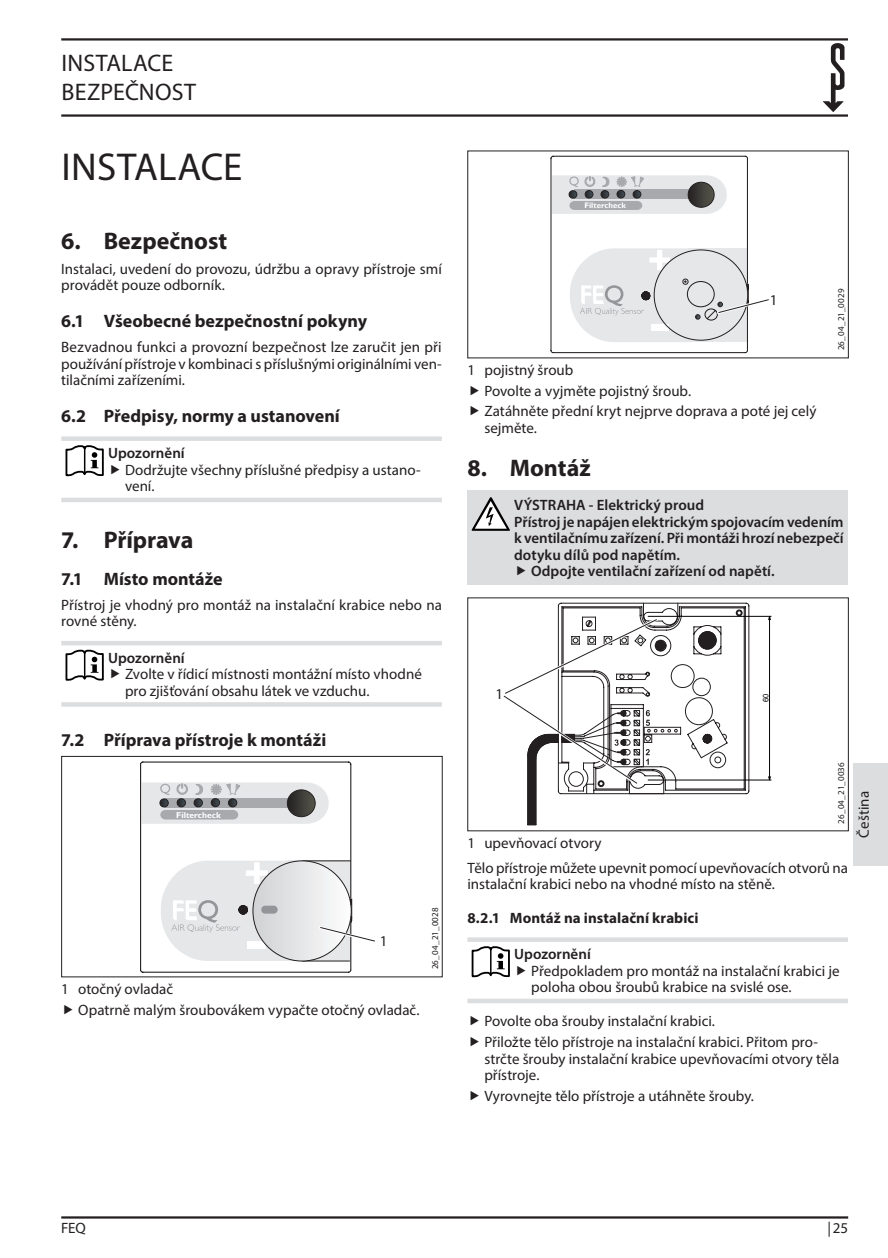
<style>
.page{position:relative;width:888px;height:1258px;background:#fff}
.page>*{position:absolute;margin:0;border:0;box-sizing:border-box;transform-origin:0 0}
.t1{font:39px "Myriad Pro";color:#231f20}
.t2{font:700 24px "Myriad Pro";letter-spacing:-.005em;color:#231f20}
.t3{font:24px/28.8px "Myriad Pro";letter-spacing:.02em;color:#231f20}
.t4{font:700 18px "Myriad Pro";color:#231f20}
.t5{font:15px/16.5px "Myriad Pro";color:#231f20}
.t6{font:600 15px "Myriad Pro";color:#231f20}
.t7{font:700 15px "Myriad Pro";letter-spacing:.005em;color:#231f20}
.t8{font:9px "Myriad Pro";letter-spacing:.005em;color:#231f20}
.t9{font:700 8.55px "Gill Alt One";color:#fff}
.t10{font:700 7.95px "Gill Alt One";color:#fff}
.t11{font:7.65px "Arial";color:#000}
</style>
<div class="page">
<div style="left:853px;top:763px;width:35px;height:102px;background:#dcdddf"></div>
<hr style="left:61px;top:1216px;width:787px;height:2px;background:#231f20">
<img style="left:823px;top:43px;width:22px;height:68px">
<hr style="left:61px;top:38px;width:787px;height:3px;background:#231f20">
<hr style="left:61px;top:114px;width:787px;height:3px;background:#231f20">
<div style="left:61px;top:436px;width:381px;height:5px;background:#dcdddf"></div>
<hr style="left:61px;top:498px;width:381px;height:4px;background:#dcdddf">
<svg style="left:66px;top:445px;width:38px;height:31px"></svg>
<hr style="left:61px;top:641px;width:381px;height:4px;background:#dcdddf">
<div style="left:61px;top:702px;width:381px;height:5px;background:#dcdddf"></div>
<svg style="left:66px;top:650px;width:38px;height:31px"></svg>
<svg style="left:140px;top:761px;width:212px;height:212px"></svg>
<hr style="left:350px;top:921px;width:1px;height:49px;background:#231f20">
<svg style="left:142px;top:782px;width:187px;height:42px;background:#cecfd1"></svg>
<div style="left:228px;top:799px;width:9px;height:8px;border:1px solid #231f20;border-radius:50%"></div>
<img style="left:287px;top:790px;width:28px;height:27px">
<div style="left:287px;top:790px;width:28px;height:27px;border:1px solid #231f20;border-radius:50%"></div>
<div style="left:61px;top:756px;width:382px;height:221px;border:1px solid #231f20"></div>
<svg style="left:161px;top:861px;width:214px;height:100px"></svg>
<div style="left:467px;top:151px;width:382px;height:207px;border:1px solid #231f20"></div>
<svg style="left:550px;top:155px;width:219px;height:199px"></svg>
<div style="left:467px;top:491px;width:381px;height:94px;background:#dcdddf"></div>
<svg style="left:472px;top:497px;width:38px;height:34px"></svg>
<hr style="left:648px;top:616px;width:123px;height:1px;background:#000">
<hr style="left:648px;top:780px;width:123px;height:1px;background:#000">
<hr style="left:769px;top:616px;width:1px;height:164px;background:#000">
<div style="left:467px;top:597px;width:382px;height:234px;border:1px solid #231f20"></div>
<svg style="left:503px;top:602px;width:247px;height:224px"></svg>
<div style="left:467px;top:937px;width:381px;height:5px;background:#dcdddf"></div>
<hr style="left:467px;top:999px;width:381px;height:4px;background:#dcdddf">
<svg style="left:472px;top:946px;width:38px;height:31px"></svg>
<h2 class="t3" style="left:62px;top:48px;width:132px">Instalace<br>Bezpečnost</h2>
<h1 class="t1" style="left:62px;top:143px;width:182px">Instalace</h1>
<h2 class="t2" style="left:61px;top:225px;width:167px">6. Bezpečnost</h2>
<p class="t5" style="left:61px;top:260px;width:382px">Instalaci, uvedení do provozu, údržbu a opravy přístroje smí provádět pouze odborník.</p>
<p class="t4" style="left:61px;top:309px;width:307px">6.1 Všeobecné bezpečnostní pokyny</p>
<p class="t5" style="left:61px;top:339px;width:382px;text-align:justify">Bezvadnou funkci a provozní bezpečnost lze zaručit jen při používání přístroje v kombinaci s příslušnými originálními ven&shy;tilačními zařízeními.</p>
<p class="t4" style="left:61px;top:404px;width:280px">6.2 Předpisy, normy a ustanovení</p>
<p class="t6" style="left:108px;top:444px;width:78px">Upozornění</p>
<p class="t5" style="left:125px;top:461px;width:297px">Dodržujte všechny příslušné předpisy a ustano&shy;vení.</p>
<h2 class="t2" style="left:61px;top:524px;width:134px">7. Příprava</h2>
<p class="t4" style="left:61px;top:567px;width:163px">7.1 Místo montáže</p>
<p class="t5" style="left:61px;top:596px;width:382px">Přístroj je vhodný pro montáž na instalační krabice nebo na rovné stěny.</p>
<p class="t6" style="left:108px;top:648px;width:78px">Upozornění</p>
<p class="t5" style="left:125px;top:666px;width:298px">Zvolte v řídicí místnosti montážní místo vhodné pro zjišťování obsahu látek ve vzduchu.</p>
<p class="t4" style="left:61px;top:728px;width:266px">7.2 Příprava přístroje k montáži</p>
<p class="t9" style="left:176px;top:810px;width:46px">Filtercheck</p>
<p class="t5" style="left:380px;top:932px;width:9px">1</p>
<p class="t5" style="left:78px;top:978px;width:343px;line-height:20.7px;text-indent:-17px">1 otočný ovladač<br>Opatrně malým šroubovákem vypačte otočný ovladač.</p>
<p class="t8" style="left:430px;top:969px;width:63px;rotate:-90deg">26_04_21_0028</p>
<p class="t10" style="left:584px;top:201px;width:43px">Filtercheck</p>
<p class="t5" style="left:770px;top:292px;width:9px">1</p>
<p class="t8" style="left:835px;top:350px;width:63px;rotate:-90deg">26_04_21_0029</p>
<p class="t5" style="left:484px;top:359px;width:333px;line-height:20.7px;text-indent:-17px">1 pojistný šroub<br>Povolte a vyjměte pojistný šroub.<br>Zatáhněte přední kryt nejprve doprava a poté jej celý</p>
<p class="t5" style="left:484px;top:419px;width:54px">sejměte.</p>
<h2 class="t2" style="left:467px;top:452px;width:125px">8. Montáž</h2>
<p class="t6" style="left:514px;top:496px;width:192px">VÝSTRAHA - Elektrický proud</p>
<p class="t6" style="left:514px;top:512px;width:331px">Přístroj je napájen elektrickým spojovacím vedením</p>
<p class="t6" style="left:514px;top:529px;width:331px">k ventilačnímu zařízení. Při montáži hrozí nebezpečí</p>
<p class="t6" style="left:514px;top:545px;width:167px">dotyku dílů pod napětím.</p>
<p class="t6" style="left:531px;top:562px;width:245px">Odpojte ventilační zařízení od napětí.</p>
<p class="t5" style="left:495px;top:685px;width:9px">1</p>
<p class="t11" style="left:761px;top:702px;width:10px;rotate:-90deg">60</p>
<p class="t8" style="left:835px;top:824px;width:63px;rotate:-90deg">26_04_21_0036</p>
<p class="t5" style="left:467px;top:830px;width:382px;line-height:25px">1 upevňovací otvory<br>Tělo přístroje můžete upevnit pomocí upevňovacích otvorů na</p>
<p class="t5" style="left:467px;top:876px;width:309px">instalační krabici nebo na vhodné místo na stěně.</p>
<p class="t7" style="left:467px;top:908px;width:233px">8.2.1 Montáž na instalační krabici</p>
<p class="t6" style="left:514px;top:945px;width:78px">Upozornění</p>
<p class="t5" style="left:531px;top:962px;width:310px">Předpokladem pro montáž na instalační krabici je poloha obou šroubů krabice na svislé ose.</p>
<p class="t5" style="left:484px;top:1011px;width:335px;line-height:20.7px">Povolte oba šrouby instalační krabici.<br>Přiložte tělo přístroje na instalační krabici. Přitom pro-</p>
<p class="t5" style="left:484px;top:1050px;width:356px">strčte šrouby instalační krabice upevňovacími otvory těla přístroje.</p>
<p class="t5" style="left:484px;top:1087px;width:271px">Vyrovnejte tělo přístroje a utáhněte šrouby.</p>
<p class="t5" style="left:855px;top:838px;width:48px;rotate:-90deg">Čeština</p>
<p class="t5" style="left:61px;top:1220px;width:26px">FEQ</p>
<p class="t5" style="left:827px;top:1220px;width:22px">|25</p>
</div>
